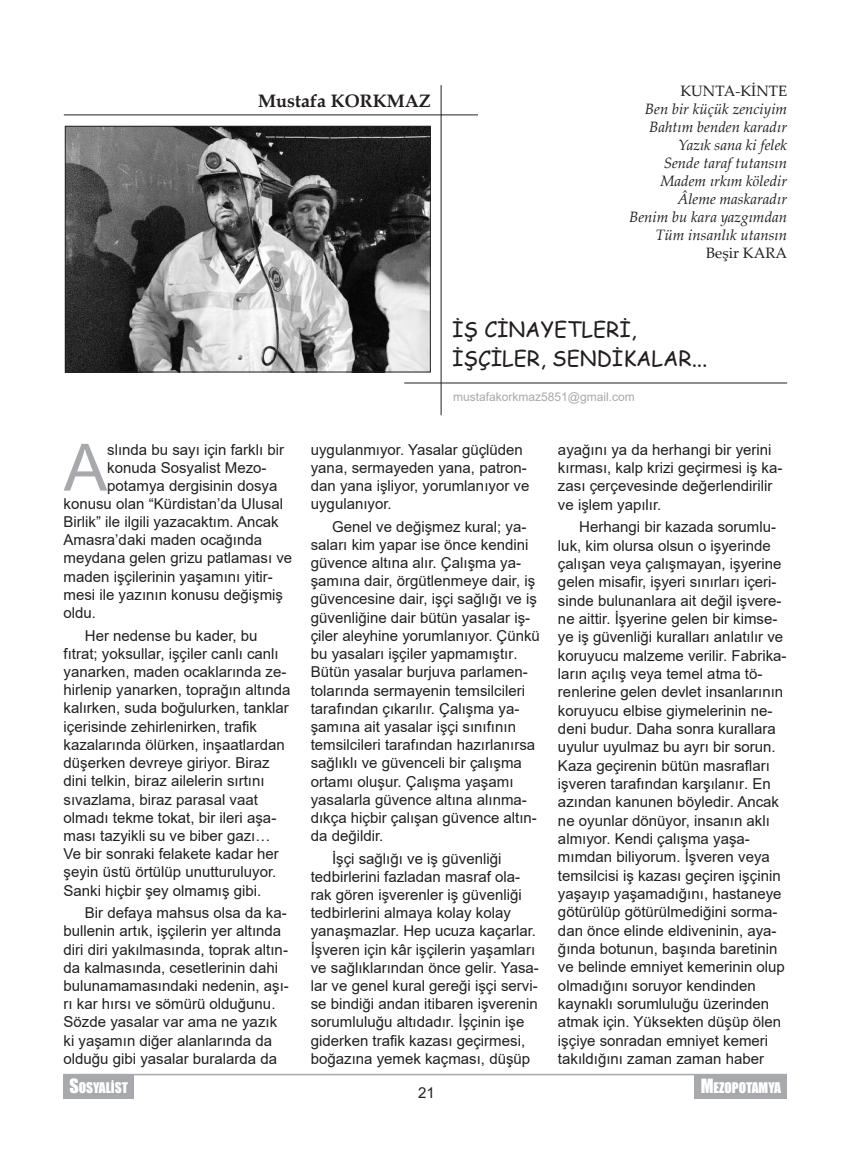
<style>
.page{position:relative;width:851px;height:1149px;background:#fff}
.page>*{position:absolute;margin:0;border:0;box-sizing:border-box;transform-origin:0 0}
.t1{font:65.25px "Arial";color:#a8a9ad}
.t2{font:21px "Comic Sans MS";color:#231f20}
.t3{font:700 18px "Book Antiqua";color:#231f20}
.t4{font:15px/18.1px "Arial";color:#231f20}
.t5{font:italic 15px "Palatino Linotype";color:#231f20}
.t6{font:15px "Palatino Linotype";color:#231f20}
.t7{font:13.5px "Impact";color:#fff}
.t8{font:12px "Arial";color:#a8a9ad}
.s1{font-size:18px}
</style>
<div class="page">
<hr style="left:64px;top:1073px;width:722px;height:1px;background:#a8a9ad">
<div style="left:64px;top:1074px;width:70px;height:24px;background:#a8a9ad"></div>
<div style="left:694px;top:1074px;width:92px;height:24px;background:#a8a9ad"></div>
<img style="left:67px;top:128px;width:361px;height:242px">
<div style="left:65px;top:126px;width:365px;height:246px;border:1px solid #231f20"></div>
<hr style="left:64px;top:114px;width:414px;height:1px;background:#231f20">
<hr style="left:440px;top:85px;width:1px;height:330px;background:#231f20">
<hr style="left:404px;top:382px;width:383px;height:1px;background:#231f20">
<p class="t3" style="left:258px;top:88px;width:174px">Mustafa KORKMAZ</p>
<p class="t6" style="left:680px;top:80px;width:108px">KUNTA-KİNTE</p>
<p class="t5" style="left:645px;top:98px;width:144px">Ben bir küçük zenciyim</p>
<p class="t5" style="left:649px;top:116px;width:139px">Bahtım benden karadır</p>
<p class="t5" style="left:678px;top:134px;width:111px">Yazık sana ki felek</p>
<p class="t5" style="left:663px;top:152px;width:125px">Sende taraf tutansın</p>
<p class="t5" style="left:660px;top:170px;width:128px">Madem ırkım köledir</p>
<p class="t5" style="left:677px;top:188px;width:111px">Âleme maskaradır</p>
<p class="t5" style="left:629px;top:206px;width:159px">Benim bu kara yazgımdan</p>
<p class="t5" style="left:655px;top:224px;width:133px">Tüm insanlık utansın</p>
<p class="t6" style="left:706px;top:242px;width:82px">Beşir KARA</p>
<p class="t2" style="left:452px;top:314px;width:186px">İŞ CİNAYETLERİ,</p>
<p class="t2" style="left:452px;top:342px;width:257px">İŞÇİLER, SENDİKALAR...</p>
<p class="t8" style="left:453px;top:388px;width:183px">mustafakorkmaz5851@gmail.com</p>
<p class="t1" style="left:64px;top:422px;width:45px">A</p>
<p class="t4" style="left:107px;top:440px;width:178px">slında bu sayı için farklı bir</p>
<p class="t4" style="left:107px;top:458px;width:161px">konuda Sosyalist Mezo-</p>
<p class="t4" style="left:107px;top:476px;width:172px">potamya dergisinin dosya</p>
<p class="t4" style="left:64px;top:494px;width:221px">konusu olan “Kürdistan’da Ulusal</p>
<p class="t4" style="left:64px;top:512px;width:217px">Birlik” ile ilgili yazacaktım. Ancak</p>
<p class="t4" style="left:64px;top:530px;width:200px">Amasra’daki maden ocağında</p>
<p class="t4" style="left:64px;top:549px;width:230px">meydana gelen grizu patlaması ve</p>
<p class="t4" style="left:64px;top:567px;width:211px">maden işçilerinin yaşamını yitir-</p>
<p class="t4" style="left:64px;top:585px;width:221px">mesi ile yazının konusu değişmiş</p>
<p class="t4" style="left:64px;top:603px;width:34px">oldu.</p>
<p class="t4" style="left:64px;top:626px;width:228px;text-indent:21px">Her nedense bu kader, bu fıtrat; yoksullar, işçiler canlı canlı yanarken, maden ocaklarında ze&shy;hirlenip yanarken, toprağın altında kalırken, suda boğulurken, tanklar içerisinde zehirlenirken, trafik kazalarında ölürken, inşaatlardan düşerken devreye giriyor. Biraz dini telkin, biraz ailelerin sırtını sıvazlama, biraz parasal vaat olmadı tekme tokat, bir ileri aşa&shy;ması tazyikli su ve biber gazı… Ve bir sonraki felakete kadar her şeyin üstü örtülüp unutturuluyor.<br>Sanki hiçbir şey olmamış gibi.</p>
<p class="t4" style="left:64px;top:903px;width:227px;text-indent:21px">Bir defaya mahsus olsa da ka&shy;bullenin artık, işçilerin yer altında diri diri yakılmasında, toprak altın&shy;da kalmasında, cesetlerinin dahi bulunamamasındaki nedenin, aşı&shy;rı kar hırsı ve sömürü olduğunu.<br>Sözde yasalar var ama ne yazık ki yaşamın diğer alanlarında da olduğu gibi yasalar buralarda da</p>
<p class="t4" style="left:311px;top:440px;width:220px">uygulanmıyor. Yasalar güçlüden yana, sermayeden yana, patron&shy;dan yana işliyor, yorumlanıyor ve uygulanıyor.</p>
<p class="t4" style="left:311px;top:517px;width:231px;text-indent:21px">Genel ve değişmez kural; ya&shy;saları kim yapar ise önce kendini güvence altına alır. Çalışma ya&shy;şamına dair, örgütlenmeye dair, iş güvencesine dair, işçi sağlığı ve iş güvenliğine dair bütün yasalar iş&shy;çiler aleyhine yorumlanıyor. Çünkü bu yasaları işçiler yapmamıştır.<br>Bütün yasalar burjuva parlamen&shy;tolarında sermayenin temsilcileri tarafından çıkarılır. Çalışma ya&shy;şamına ait yasalar işçi sınıfının temsilcileri tarafından hazırlanırsa sağlıklı ve güvenceli bir çalışma ortamı oluşur. Çalışma yaşamı yasalarla güvence altına alınma&shy;dıkça hiçbir çalışan güvence altın&shy;da değildir.</p>
<p class="t4" style="left:311px;top:848px;width:229px;text-indent:21px">İşçi sağlığı ve iş güvenliği tedbirlerini fazladan masraf ola&shy;rak gören işverenler iş güvenliği tedbirlerini almaya kolay kolay yanaşmazlar. Hep ucuza kaçarlar.<br>İşveren için kâr işçilerin yaşamları ve sağlıklarından önce gelir. Yasa&shy;lar ve genel kural gereği işçi servi&shy;se bindiği andan itibaren işverenin sorumluluğu altıdadır. İşçinin işe giderken trafik kazası geçirmesi, boğazına yemek kaçması, düşüp</p>
<p class="t4" style="left:558px;top:440px;width:226px">ayağını ya da herhangi bir yerini kırması, kalp krizi geçirmesi iş ka&shy;zası çerçevesinde değerlendirilir ve işlem yapılır.</p>
<p class="t4" style="left:558px;top:517px;width:230px;text-indent:21px">Herhangi bir kazada sorumlu&shy;luk, kim olursa olsun o işyerinde çalışan veya çalışmayan, işyerine gelen misafir, işyeri sınırları içeri&shy;sinde bulunanlara ait değil işvere&shy;ne aittir. İşyerine gelen bir kimse&shy;ye iş güvenliği kuralları anlatılır ve koruyucu malzeme verilir. Fabrika&shy;ların açılış veya temel atma tö&shy;renlerine gelen devlet insanlarının koruyucu elbise giymelerinin ne&shy;deni budur. Daha sonra kurallara uyulur uyulmaz bu ayrı bir sorun.<br>Kaza geçirenin bütün masrafları işveren tarafından karşılanır. En azından kanunen böyledir. Ancak ne oyunlar dönüyor, insanın aklı almıyor. Kendi çalışma yaşa&shy;mımdan biliyorum. İşveren veya temsilcisi iş kazası geçiren işçinin yaşayıp yaşamadığını, hastaneye götürülüp götürülmediğini sorma&shy;dan önce elinde eldiveninin, aya&shy;ğında botunun, başında baretinin ve belinde emniyet kemerinin olup olmadığını soruyor kendinden kaynaklı sorumluluğu üzerinden atmak için. Yüksekten düşüp ölen işçiye sonradan emniyet kemeri takıldığını zaman zaman haber</p>
<p class="t7" style="left:69px;top:1076px;width:60px"><span class="s1">S</span>OSYALİST</p>
<p class="t7" style="left:700px;top:1076px;width:82px"><span class="s1">M</span>EZOPOTAMYA</p>
<p class="t4" style="left:418px;top:1083px;width:18px">21</p>
</div>
